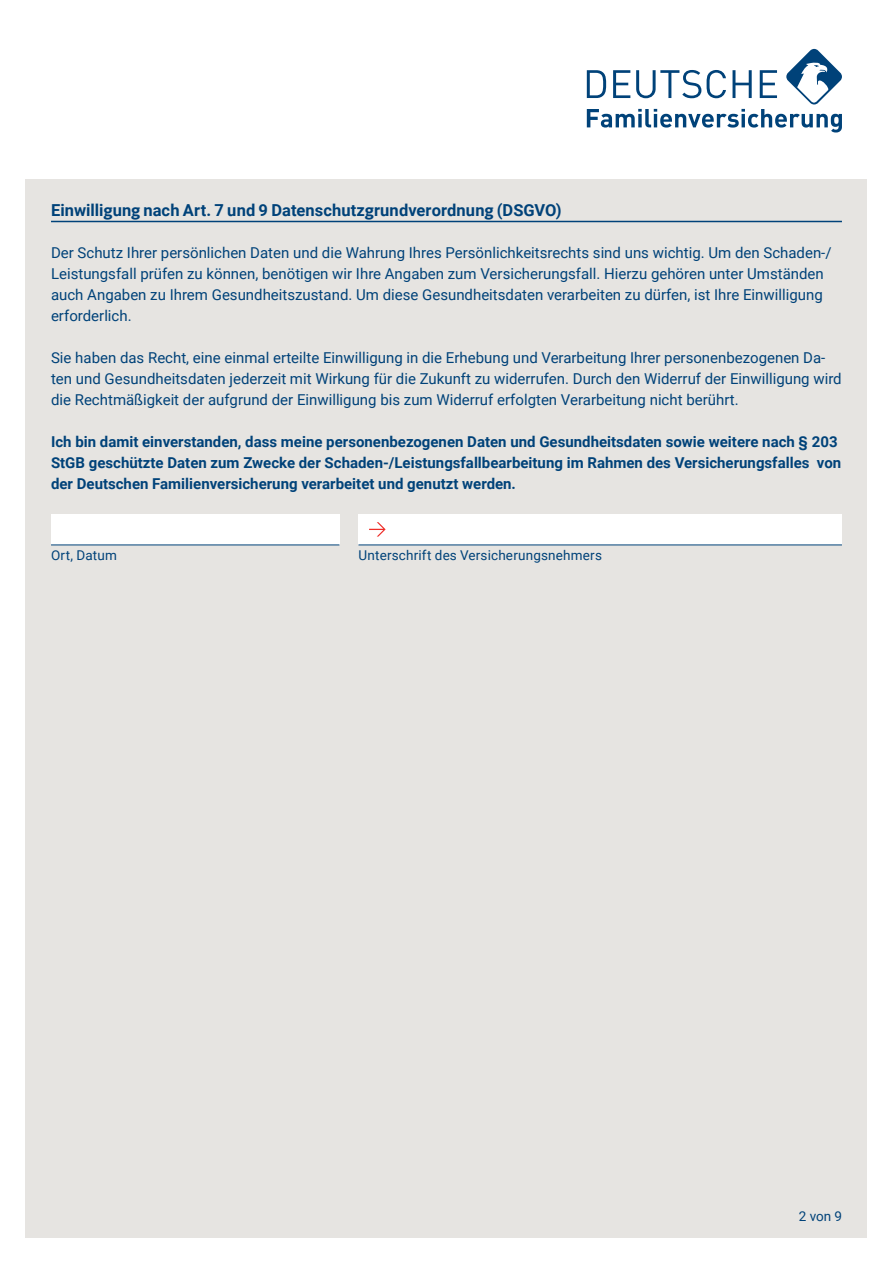
<style>
.page{position:relative;width:893px;height:1263px;background:#fff}
.page>*{position:absolute;margin:0;border:0;box-sizing:border-box;transform-origin:0 0}
.t1{font:700 16.5px "Roboto";letter-spacing:.005em;color:#004279}
.t2{font:15px/21px "Roboto";color:#004279}
.t3{font:700 15px/21px "Roboto";color:#004279}
.t4{font:13.5px "Roboto";letter-spacing:.015em;color:#004279}
</style>
<div class="page">
<svg style="left:587px;top:49px;width:255px;height:84px"></svg>
<div style="left:26px;top:179px;width:841px;height:1058px;background:#e6e4e1"></div>
<hr style="left:51px;top:221px;width:791px;height:1px;background:#004279">
<div style="left:359px;top:514px;width:483px;height:30px;background:#fff"></div>
<hr style="left:358px;top:544px;width:484px;height:1px;background:#004279">
<div style="left:51px;top:514px;width:288px;height:30px;background:#fff"></div>
<hr style="left:51px;top:544px;width:288px;height:1px;background:#004279">
<svg style="left:369px;top:522px;width:17px;height:15px"></svg>
<p class="t1" style="left:51px;top:199px;width:512px">Einwilligung nach Art. 7 und 9 Datenschutzgrundverordnung (DSGVO)</p>
<p class="t2" style="left:51px;top:241px;width:782px">Der Schutz Ihrer persönlichen Daten und die Wahrung Ihres Persönlichkeitsrechts sind uns wichtig. Um den Schaden-/ Leistungsfall prüfen zu können, benötigen wir Ihre Angaben zum Versicherungsfall. Hierzu gehören unter Umständen auch Angaben zu Ihrem Gesundheitszustand. Um diese Gesundheitsdaten verarbeiten zu dürfen, ist Ihre Einwilligung erforderlich.</p>
<p class="t2" style="left:51px;top:346px;width:792px">Sie haben das Recht, eine einmal erteilte Einwilligung in die Erhebung und Verarbeitung Ihrer personenbezogenen Da&shy;ten und Gesundheitsdaten jederzeit mit Wirkung für die Zukunft zu widerrufen. Durch den Widerruf der Einwilligung wird die Rechtmäßigkeit der aufgrund der Einwilligung bis zum Widerruf erfolgten Verarbeitung nicht berührt.</p>
<p class="t3" style="left:51px;top:430px;width:792px">Ich bin damit einverstanden, dass meine personenbezogenen Daten und Gesundheitsdaten sowie weitere nach § 203<br>StGB geschützte Daten zum Zwecke der Schaden-/Leistungsfallbearbeitung im Rahmen des Versicherungsfalles von der Deutschen Familienversicherung verarbeitet und genutzt werden.</p>
<p class="t4" style="left:51px;top:545px;width:67px">Ort, Datum</p>
<p class="t4" style="left:359px;top:545px;width:245px">Unterschrift des Versicherungsnehmers</p>
<p class="t4" style="left:799px;top:1207px;width:45px">2 von 9</p>
</div>
